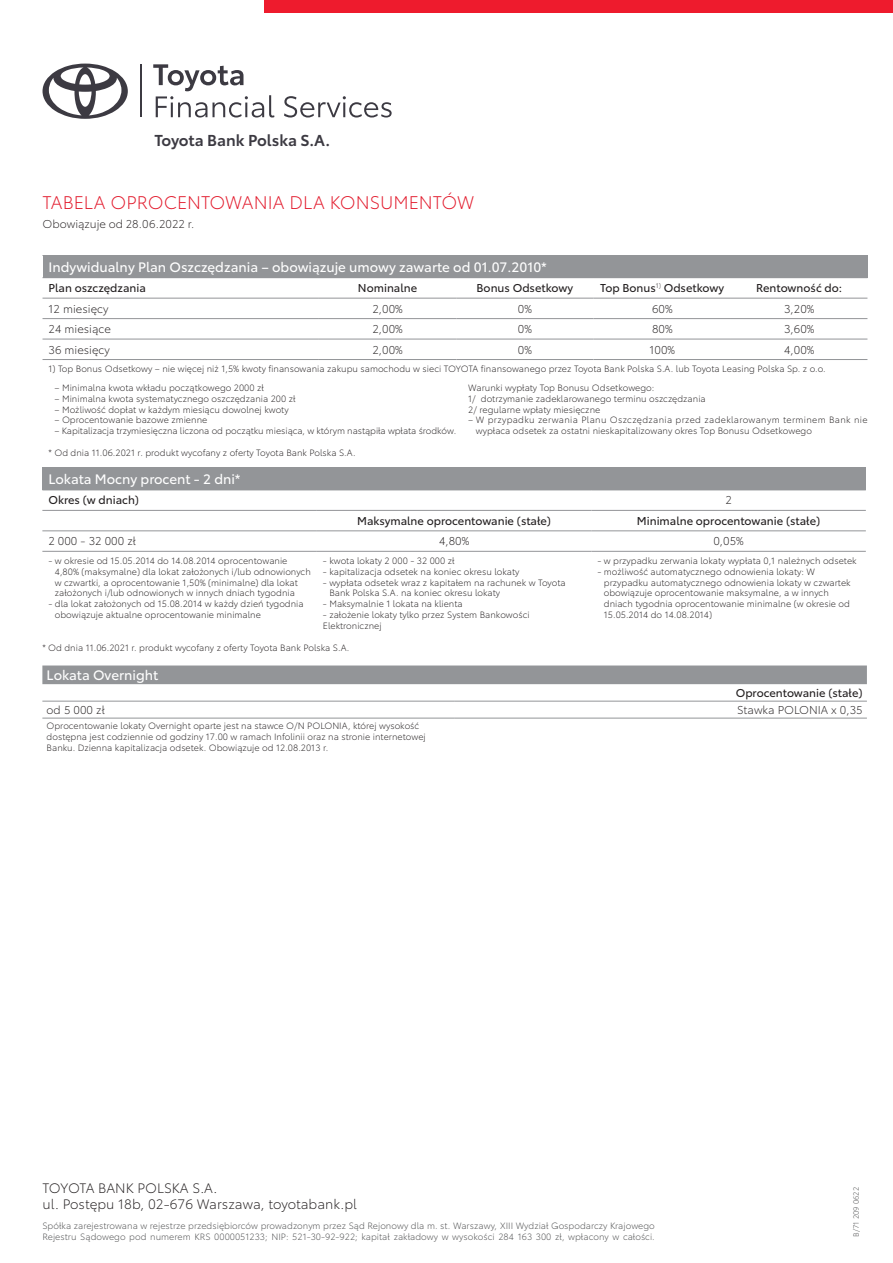
<style>
.page{position:relative;width:893px;height:1263px;background:#fff}
.page>*{position:absolute;margin:0;border:0;box-sizing:border-box;transform-origin:0 0}
.t1{font:300 18px "Toyota Type";color:#e2192b}
.t2{font:700 15.75px "Toyota Type";letter-spacing:-.01em;color:#383644}
.t3{font:600 15.6px "Toyota Type";letter-spacing:-.005em;color:#3c3a42}
.t4{font:13.5px "Toyota Type";color:#fff}
.t5{font:300 13.5px/16.2px "Toyota Type";color:#231f20}
.t6{font:11.25px "Toyota Type";color:#231f20}
.t7{font:300 11.25px "Toyota Type";color:#231f20}
.t8{font:300 9px/10.8px "Toyota Type";color:#231f20}
.t9{font:300 9px/10.8px "Toyota Type";color:#4b4c4d}
.t10{font:300 7.5px "Toyota Type";color:#4b4c4d}
</style>
<div class="page">
<hr style="left:140px;top:65px;width:2px;height:53px;background:#383644">
<div style="left:264px;top:0;width:629px;height:13px;background:#ee1b2d"></div>
<hr style="left:140px;top:64px;width:2px;height:53px;background:#3c3a42">
<svg style="left:42px;top:64px;width:86px;height:55px"></svg>
<svg style="left:153px;top:64px;width:121px;height:54px"></svg>
<svg style="left:284px;top:96px;width:108px;height:22px"></svg>
<div style="left:43px;top:255px;width:824px;height:23px;background:#939598"></div>
<hr style="left:43px;top:298px;width:276px;height:1px;background:#939598">
<hr style="left:319px;top:298px;width:137px;height:1px;background:#939598">
<hr style="left:456px;top:298px;width:138px;height:1px;background:#939598">
<hr style="left:594px;top:298px;width:137px;height:1px;background:#939598">
<hr style="left:731px;top:298px;width:136px;height:1px;background:#939598">
<hr style="left:43px;top:318px;width:276px;height:1px;background:#939598">
<hr style="left:319px;top:318px;width:137px;height:1px;background:#939598">
<hr style="left:456px;top:318px;width:138px;height:1px;background:#939598">
<hr style="left:594px;top:318px;width:137px;height:1px;background:#939598">
<hr style="left:731px;top:318px;width:136px;height:1px;background:#939598">
<hr style="left:43px;top:339px;width:276px;height:1px;background:#939598">
<hr style="left:319px;top:339px;width:137px;height:1px;background:#939598">
<hr style="left:456px;top:339px;width:138px;height:1px;background:#939598">
<hr style="left:594px;top:339px;width:137px;height:1px;background:#939598">
<hr style="left:731px;top:339px;width:136px;height:1px;background:#939598">
<hr style="left:43px;top:359px;width:276px;height:1px;background:#939598">
<hr style="left:319px;top:359px;width:137px;height:1px;background:#939598">
<hr style="left:456px;top:359px;width:138px;height:1px;background:#939598">
<hr style="left:594px;top:359px;width:137px;height:1px;background:#939598">
<hr style="left:731px;top:359px;width:136px;height:1px;background:#939598">
<div style="left:42px;top:468px;width:824px;height:22px;background:#939598"></div>
<hr style="left:42px;top:510px;width:275px;height:1px;background:#939598">
<hr style="left:317px;top:510px;width:274px;height:1px;background:#939598">
<hr style="left:591px;top:510px;width:275px;height:1px;background:#939598">
<hr style="left:42px;top:530px;width:275px;height:1px;background:#939598">
<hr style="left:317px;top:530px;width:274px;height:1px;background:#939598">
<hr style="left:591px;top:530px;width:275px;height:1px;background:#939598">
<hr style="left:42px;top:551px;width:275px;height:1px;background:#939598">
<hr style="left:317px;top:551px;width:274px;height:1px;background:#939598">
<hr style="left:591px;top:551px;width:275px;height:1px;background:#939598">
<div style="left:42px;top:665px;width:825px;height:19px;background:#939598"></div>
<hr style="left:42px;top:701px;width:413px;height:1px;background:#939598">
<hr style="left:455px;top:701px;width:412px;height:1px;background:#939598">
<hr style="left:42px;top:718px;width:413px;height:1px;background:#939598">
<hr style="left:455px;top:718px;width:412px;height:1px;background:#939598">
<h3 class="t3" style="left:154px;top:128px;width:177px">Toyota Bank Polska S.A.</h3>
<h2 class="t2" style="left:154px;top:128px;width:180px">Toyota Bank Polska S.A.</h2>
<h1 class="t1" style="left:43px;top:189px;width:433px">TABELA OPROCENTOWANIA DLA KONSUMENTÓW</h1>
<p class="t7" style="left:43px;top:216px;width:153px">Obowiązuje od 28.06.2022 r.</p>
<p class="t4" style="left:49px;top:257px;width:500px">Indywidualny Plan Oszczędzania – obowiązuje umowy zawarte od 01.07.2010*</p>
<p class="t6" style="left:49px;top:280px;width:99px">Plan oszczędzania</p>
<p class="t6" style="left:358px;top:280px;width:61px">Nominalne</p>
<p class="t6" style="left:477px;top:280px;width:98px">Bonus Odsetkowy</p>
<p class="t6" style="left:600px;top:280px;width:125px">Top Bonus<sup>1)</sup> Odsetkowy</p>
<p class="t6" style="left:756px;top:280px;width:87px">Rentowność do:</p>
<p class="t7" style="left:49px;top:300px;width:61px">12 miesięcy</p>
<p class="t7" style="left:372px;top:300px;width:32px">2,00%</p>
<p class="t7" style="left:518px;top:300px;width:16px">0%</p>
<p class="t7" style="left:652px;top:300px;width:22px">60%</p>
<p class="t7" style="left:784px;top:300px;width:32px">3,20%</p>
<p class="t7" style="left:49px;top:321px;width:64px">24 miesiące</p>
<p class="t7" style="left:372px;top:321px;width:32px">2,00%</p>
<p class="t7" style="left:518px;top:321px;width:16px">0%</p>
<p class="t7" style="left:652px;top:321px;width:22px">80%</p>
<p class="t7" style="left:784px;top:321px;width:32px">3,60%</p>
<p class="t7" style="left:49px;top:341px;width:63px">36 miesięcy</p>
<p class="t7" style="left:372px;top:341px;width:32px">2,00%</p>
<p class="t7" style="left:518px;top:341px;width:16px">0%</p>
<p class="t7" style="left:649px;top:341px;width:27px">100%</p>
<p class="t7" style="left:784px;top:341px;width:32px">4,00%</p>
<p class="t8" style="left:49px;top:363px;width:779px">1) Top Bonus Odsetkowy – nie więcej niż 1,5% kwoty finansowania zakupu samochodu w sieci TOYOTA finansowanego przez Toyota Bank Polska S.A. lub Toyota Leasing Polska Sp. z o.o.</p>
<p class="t8" style="left:55px;top:382px;width:211px">– Minimalna kwota wkładu początkowego 2000 zł</p>
<p class="t8" style="left:55px;top:393px;width:243px">– Minimalna kwota systematycznego oszczędzania 200 zł</p>
<p class="t8" style="left:55px;top:403px;width:236px">– Możliwość dopłat w każdym miesiącu dowolnej kwoty</p>
<p class="t8" style="left:55px;top:414px;width:154px">– Oprocentowanie bazowe zmienne</p>
<p class="t8" style="left:55px;top:425px;width:403px">– Kapitalizacja trzymiesięczna liczona od początku miesiąca, w którym nastąpiła wpłata środków.</p>
<p class="t8" style="left:468px;top:382px;width:188px">Warunki wypłaty Top Bonusu Odsetkowego:</p>
<p class="t8" style="left:468px;top:393px;width:239px">1/ dotrzymanie zadeklarowanego terminu oszczędzania</p>
<p class="t8" style="left:468px;top:403px;width:134px">2/ regularne wpłaty miesięczne</p>
<p class="t8" style="left:476px;top:414px;width:393px;text-indent:-8px">– W przypadku zerwania Planu Oszczędzania przed zadeklarowanym terminem Bank nie wypłaca odsetek za ostatni nieskapitalizowany okres Top Bonusu Odsetkowego</p>
<p class="t8" style="left:49px;top:447px;width:309px">* Od dnia 11.06.2021 r. produkt wycofany z oferty Toyota Bank Polska S.A.</p>
<p class="t4" style="left:48px;top:469px;width:194px">Lokata Mocny procent - 2 dni*</p>
<p class="t6" style="left:48px;top:492px;width:92px">Okres (w dniach)</p>
<p class="t7" style="left:725px;top:492px;width:8px">2</p>
<p class="t6" style="left:357px;top:512px;width:195px">Maksymalne oprocentowanie (stałe)</p>
<p class="t6" style="left:637px;top:512px;width:185px">Minimalne oprocentowanie (stałe)</p>
<p class="t7" style="left:48px;top:533px;width:89px">2 000 - 32 000 zł</p>
<p class="t7" style="left:439px;top:533px;width:32px">4,80%</p>
<p class="t7" style="left:713px;top:533px;width:32px">0,05%</p>
<p class="t8" style="left:55px;top:555px;width:257px;text-indent:-6px">- w okresie od 15.05.2014 do 14.08.2014 oprocentowanie 4,80% (maksymalne) dla lokat założonych i/lub odnowionych w czwartki, a oprocentowanie 1,50% (minimalne) dla lokat założonych i/lub odnowionych w innych dniach tygodnia</p>
<p class="t8" style="left:55px;top:598px;width:250px;text-indent:-6px">- dla lokat założonych od 15.08.2014 w każdy dzień tygodnia obowiązuje aktualne oprocentowanie minimalne</p>
<p class="t8" style="left:323px;top:555px;width:133px">- kwota lokaty 2 000 - 32 000 zł</p>
<p class="t8" style="left:323px;top:566px;width:198px">- kapitalizacja odsetek na koniec okresu lokaty</p>
<p class="t8" style="left:329px;top:576px;width:238px;text-indent:-6px">- wypłata odsetek wraz z kapitałem na rachunek w Toyota<br>Bank Polska S.A. na koniec okresu lokaty</p>
<p class="t8" style="left:323px;top:598px;width:141px">- Maksymalnie 1 lokata na klienta</p>
<p class="t8" style="left:323px;top:609px;width:208px">- założenie lokaty tylko przez System Bankowości<br>Elektronicznej</p>
<p class="t8" style="left:597px;top:555px;width:261px">- w przypadku zerwania lokaty wypłata 0,1 należnych odsetek</p>
<p class="t8" style="left:604px;top:566px;width:248px;text-indent:-6px">- możliwość automatycznego odnowienia lokaty: W przypadku automatycznego odnowienia lokaty w czwartek obowiązuje oprocentowanie maksymalne, a w innych dniach tygodnia oprocentowanie minimalne (w okresie od 15.05.2014 do 14.08.2014)</p>
<p class="t8" style="left:42px;top:641px;width:309px">* Od dnia 11.06.2021 r. produkt wycofany z oferty Toyota Bank Polska S.A.</p>
<p class="t4" style="left:47px;top:665px;width:113px">Lokata Overnight</p>
<p class="t6" style="left:736px;top:684px;width:128px">Oprocentowanie (stałe)</p>
<p class="t7" style="left:47px;top:702px;width:60px">od 5 000 zł</p>
<p class="t7" style="left:737px;top:702px;width:127px">Stawka POLONIA x 0,35</p>
<p class="t8" style="left:47px;top:720px;width:381px">Oprocentowanie lokaty Overnight oparte jest na stawce O/N POLONIA, której wysokość dostępna jest codziennie od godziny 17.00 w ramach Infolinii oraz na stronie internetowej<br>Banku. Dzienna kapitalizacja odsetek. Obowiązuje od 12.08.2013 r.</p>
<h3 class="t5" style="left:43px;top:1179px;width:316px">TOYOTA BANK POLSKA S.A.<br>ul. Postępu 18b, 02-676 Warszawa, toyotabank.pl</h3>
<p class="t9" style="left:43px;top:1219px;width:614px">Spółka zarejestrowana w rejestrze przedsiębiorców prowadzonym przez Sąd Rejonowy dla m. st. Warszawy, XIII Wydział Gospodarczy Krajowego<br>Rejestru Sądowego pod numerem KRS 0000051233; NIP: 521-30-92-922; kapitał zakładowy w wysokości 284 163 300 zł, wpłacony w całości.</p>
<p class="t10" style="left:851px;top:1237px;width:51px;rotate:-90deg">B/71 209 0622</p>
</div>
